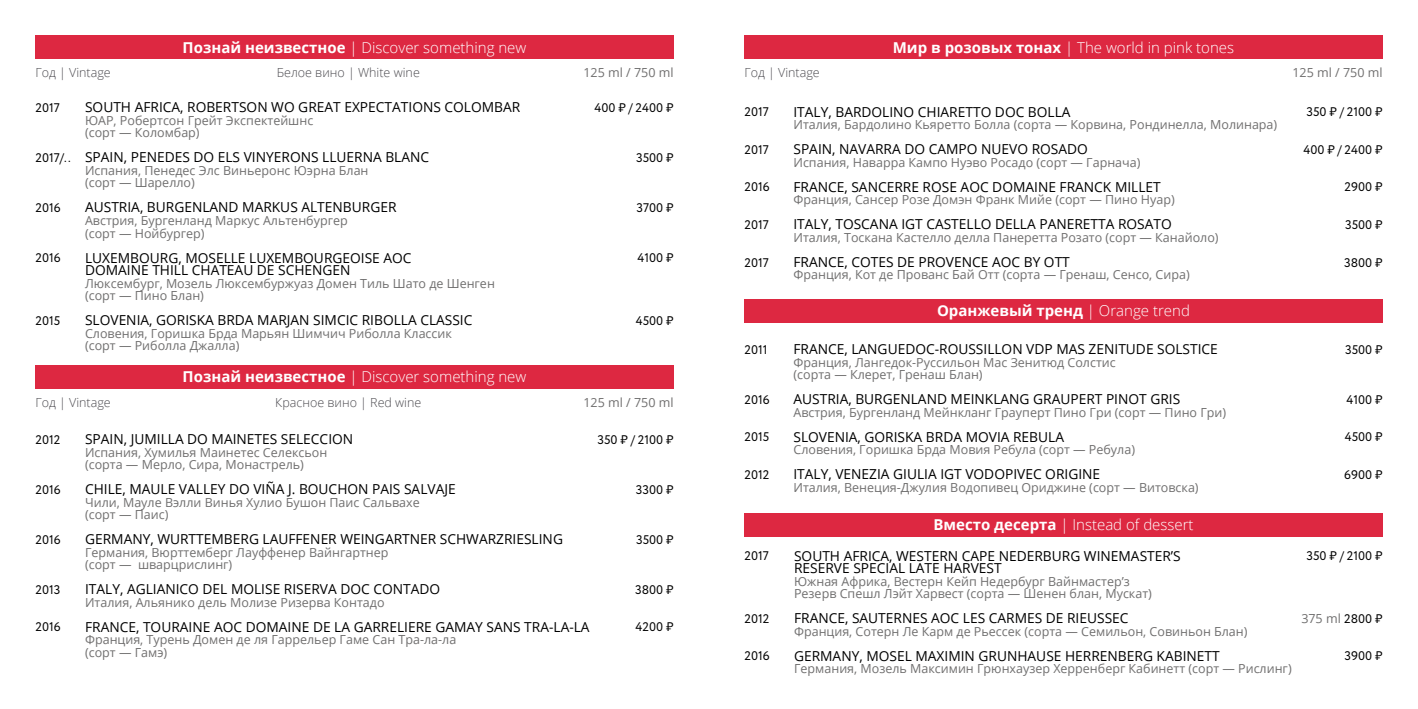
<style>
.page{position:relative;width:1418px;height:709px;background:#fff}
.page>*{position:absolute;margin:0;border:0;box-sizing:border-box;transform-origin:0 0}
.t1{font:300 15px "Open Sans";color:#fff}
.t2{font:700 15px "Open Sans";color:#fff}
.t3{font:13.75px/12.5px "Open Sans";color:#000}
.t4{font:12.5px/12.5px "Open Sans";color:#706f6f}
.t5{font:12.5px "Circe";color:#000}
.t6{font:300 12.5px "Open Sans";color:#4b4a4f}
.s1{font-weight:700}
.s2{font-weight:300}
.s3{font-family:"Circe";color:#000}
</style>
<div class="page">
<div style="left:35px;top:35px;width:638px;height:24px;background:#dd2841"></div>
<div style="left:35px;top:365px;width:638px;height:23px;background:#dd2841"></div>
<div style="left:744px;top:513px;width:638px;height:23px;background:#dd2841"></div>
<div style="left:744px;top:35px;width:638px;height:24px;background:#dd2841"></div>
<div style="left:744px;top:299px;width:638px;height:23px;background:#dd2841"></div>
<p class="t1" style="left:183px;top:37px;width:345px"><span class="s1">Познай неизвестное</span> | Discover something new</p>
<p class="t6" style="left:35px;top:64px;width:77px">Год | Vintage</p>
<p class="t6" style="left:277px;top:64px;width:145px">Белое вино | White wine</p>
<p class="t4" style="left:583px;top:66px;width:92px">125 ml / 750 ml</p>
<p class="t5" style="left:35px;top:99px;width:26px">2017</p>
<p class="t5" style="left:35px;top:149px;width:37px">2017/..</p>
<p class="t5" style="left:35px;top:199px;width:27px">2016</p>
<p class="t5" style="left:35px;top:249px;width:27px">2016</p>
<p class="t5" style="left:35px;top:312px;width:26px">2015</p>
<p class="t3" style="left:85px;top:101px;width:437px">SOUTH AFRICA, ROBERTSON WO GREAT EXPECTATIONS COLOMBAR</p>
<p class="t4" style="left:85px;top:114px;width:230px">ЮАР, Робертсон Грейт Экспектейшнс (сорт — Коломбар)</p>
<p class="t3" style="left:85px;top:151px;width:345px">SPAIN, PENEDES DO ELS VINYERONS LLUERNA BLANC</p>
<p class="t4" style="left:85px;top:164px;width:285px">Испания, Пенедес Элс Виньеронс Юэрна Блан (сорт — Шарелло)</p>
<p class="t3" style="left:85px;top:201px;width:313px">AUSTRIA, BURGENLAND MARKUS ALTENBURGER</p>
<p class="t4" style="left:85px;top:214px;width:264px">Австрия, Бургенланд Маркус Альтенбургер (сорт — Нойбургер)</p>
<p class="t3" style="left:85px;top:251px;width:328px">LUXEMBOURG, MOSELLE LUXEMBOURGEOISE AOC<br>DOMAINE THILL CHATEAU DE SCHENGEN</p>
<p class="t4" style="left:85px;top:276px;width:411px">Люксембург, Мозель Люксембуржуаз Домен Тиль Шато де Шенген (сорт — Пино Блан)</p>
<p class="t3" style="left:85px;top:313px;width:389px">SLOVENIA, GORISKA BRDA MARJAN SIMCIC RIBOLLA CLASSIC</p>
<p class="t4" style="left:85px;top:326px;width:368px">Словения, Горишка Брда Марьян Шимчич Риболла Классик (сорт — Риболла Джалла)</p>
<p class="t5" style="left:594px;top:99px;width:80px">400 ₷ / 2400 ₷</p>
<p class="t5" style="left:636px;top:149px;width:39px">3500 ₷</p>
<p class="t5" style="left:636px;top:199px;width:39px">3700 ₷</p>
<p class="t5" style="left:637px;top:249px;width:38px">4100 ₷</p>
<p class="t5" style="left:635px;top:312px;width:39px">4500 ₷</p>
<p class="t1" style="left:183px;top:367px;width:345px"><span class="s1">Познай неизвестное</span> | Discover something new</p>
<p class="t6" style="left:35px;top:394px;width:77px">Год | Vintage</p>
<p class="t6" style="left:275px;top:394px;width:148px">Красное вино | Red wine</p>
<p class="t4" style="left:583px;top:396px;width:92px">125 ml / 750 ml</p>
<p class="t5" style="left:35px;top:431px;width:26px">2012</p>
<p class="t5" style="left:35px;top:481px;width:27px">2016</p>
<p class="t5" style="left:35px;top:531px;width:27px">2016</p>
<p class="t5" style="left:35px;top:581px;width:27px">2013</p>
<p class="t5" style="left:35px;top:618px;width:27px">2016</p>
<p class="t3" style="left:85px;top:432px;width:270px">SPAIN, JUMILLA DO MAINETES SELECCION</p>
<p class="t4" style="left:85px;top:445px;width:244px">Испания, Хумилья Маинетес Селексьон (сорта — Мерло, Сира, Монастрель)</p>
<p class="t3" style="left:85px;top:482px;width:372px">CHILE, MAULE VALLEY DO VIÑA J. BOUCHON PAIS SALVAJE</p>
<p class="t4" style="left:85px;top:495px;width:336px">Чили, Мауле Вэлли Винья Хулио Бушон Паис Сальвахе (сорт — Паис)</p>
<p class="t3" style="left:85px;top:532px;width:479px">GERMANY, WURTTEMBERG LAUFFENER WEINGARTNER SCHWARZRIESLING</p>
<p class="t4" style="left:85px;top:545px;width:305px">Германия, Вюрттемберг Лауффенер Вайнгартнер (сорт — шварцрислинг)</p>
<p class="t3" style="left:85px;top:582px;width:356px">ITALY, AGLIANICO DEL MOLISE RISERVA DOC CONTADO</p>
<p class="t4" style="left:85px;top:595px;width:301px">Италия, Альянико дель Молизе Ризерва Контадо</p>
<p class="t3" style="left:85px;top:620px;width:506px">FRANCE, TOURAINE AOC DOMAINE DE LA GARRELIERE GAMAY SANS TRA-LA-LA</p>
<p class="t4" style="left:85px;top:633px;width:373px">Франция, Турень Домен де ля Гаррельер Гаме Сан Тра-ла-ла (сорт — Гамэ)</p>
<p class="t5" style="left:597px;top:431px;width:78px">350 ₷ / 2100 ₷</p>
<p class="t5" style="left:636px;top:481px;width:39px">3300 ₷</p>
<p class="t5" style="left:636px;top:531px;width:39px">3500 ₷</p>
<p class="t5" style="left:635px;top:581px;width:40px">3800 ₷</p>
<p class="t5" style="left:635px;top:618px;width:39px">4200 ₷</p>
<p class="t1" style="left:892px;top:37px;width:343px"><span class="s1">Мир в розовых тонах</span> | The world in pink tones</p>
<p class="t6" style="left:744px;top:64px;width:77px">Год | Vintage</p>
<p class="t4" style="left:1292px;top:66px;width:92px">125 ml / 750 ml</p>
<p class="t5" style="left:744px;top:104px;width:26px">2017</p>
<p class="t5" style="left:744px;top:141px;width:26px">2017</p>
<p class="t5" style="left:744px;top:179px;width:27px">2016</p>
<p class="t5" style="left:744px;top:216px;width:26px">2017</p>
<p class="t5" style="left:744px;top:254px;width:26px">2017</p>
<p class="t5" style="left:744px;top:341px;width:25px">2011</p>
<p class="t5" style="left:744px;top:391px;width:27px">2016</p>
<p class="t5" style="left:744px;top:428px;width:26px">2015</p>
<p class="t5" style="left:744px;top:466px;width:26px">2012</p>
<p class="t5" style="left:744px;top:547px;width:26px">2017</p>
<p class="t5" style="left:744px;top:610px;width:26px">2012</p>
<p class="t5" style="left:744px;top:647px;width:27px">2016</p>
<p class="t3" style="left:793px;top:105px;width:278px">ITALY, BARDOLINO CHIARETTO DOC BOLLA</p>
<p class="t4" style="left:793px;top:118px;width:485px">Италия, Бардолино Кьяретто Болла (сорта — Корвина, Рондинелла, Молинара)</p>
<p class="t3" style="left:793px;top:143px;width:296px">SPAIN, NAVARRA DO CAMPO NUEVO ROSADO</p>
<p class="t4" style="left:793px;top:156px;width:348px">Испания, Наварра Кампо Нуэво Росадо (сорт — Гарнача)</p>
<p class="t3" style="left:793px;top:180px;width:369px">FRANCE, SANCERRE ROSE AOC DOMAINE FRANCK MILLET</p>
<p class="t4" style="left:793px;top:193px;width:383px">Франция, Сансер Розе Домэн Франк Мийе (сорт — Пино Нуар)</p>
<p class="t3" style="left:793px;top:218px;width:380px">ITALY, TOSCANA IGT CASTELLO DELLA PANERETTA ROSATO</p>
<p class="t4" style="left:793px;top:231px;width:427px">Италия, Тоскана Кастелло делла Панеретта Розато (сорт — Канайоло)</p>
<p class="t3" style="left:793px;top:255px;width:278px">FRANCE, COTES DE PROVENCE AOC BY OTT</p>
<p class="t4" style="left:793px;top:268px;width:398px">Франция, Кот де Прованс Бай Отт (сорта — Гренаш, Сенсо, Сира)</p>
<p class="t2" style="left:937px;top:300px;width:254px">Оранжевый тренд <span class="s2">| Orange trend</span></p>
<p class="t3" style="left:793px;top:342px;width:426px">FRANCE, LANGUEDOC-ROUSSILLON VDP MAS ZENITUDE SOLSTICE</p>
<p class="t4" style="left:793px;top:355px;width:324px">Франция, Лангедок-Руссильон Мас Зенитюд Солстис (сорта — Клерет, Гренаш Блан)</p>
<p class="t3" style="left:793px;top:392px;width:388px">AUSTRIA, BURGENLAND MEINKLANG GRAUPERT PINOT GRIS</p>
<p class="t4" style="left:793px;top:405px;width:434px">Австрия, Бургенланд Мейнкланг Грауперт Пино Гри (сорт — Пино Гри)</p>
<p class="t3" style="left:793px;top:430px;width:272px">SLOVENIA, GORISKA BRDA MOVIA REBULA</p>
<p class="t4" style="left:793px;top:443px;width:343px">Словения, Горишка Брда Мовия Ребула (сорт — Ребула)</p>
<p class="t3" style="left:793px;top:467px;width:308px">ITALY, VENEZIA GIULIA IGT VODOPIVEC ORIGINE</p>
<p class="t4" style="left:793px;top:480px;width:407px">Италия, Венеция-Джулия Водопивец Ориджине (сорт — Витовска)</p>
<p class="t1" style="left:933px;top:515px;width:262px"><span class="s1">Вместо десерта</span> | Instead of dessert</p>
<p class="t3" style="left:794px;top:549px;width:388px">SOUTH AFRICA, WESTERN CAPE NEDERBURG WINEMASTER’S<br>RESERVE SPECIAL LATE HARVEST</p>
<p class="t4" style="left:794px;top:574px;width:359px">Южная Африка, Вестерн Кейп Недербург Вайнмастер’з<br>Резерв Спешл Лэйт Харвест (сорта — Шенен блан, Мускат)</p>
<p class="t3" style="left:794px;top:611px;width:336px">FRANCE, SAUTERNES AOC LES CARMES DE RIEUSSEC</p>
<p class="t4" style="left:794px;top:624px;width:455px">Франция, Сотерн Ле Карм де Рьессек (сорта — Семильон, Совиньон Блан)</p>
<p class="t3" style="left:794px;top:649px;width:427px">GERMANY, MOSEL MAXIMIN GRUNHAUSE HERRENBERG KABINETT</p>
<p class="t4" style="left:794px;top:662px;width:499px">Германия, Мозель Максимин Грюнхаузер Херренберг Кабинетт (сорт — Рислинг)</p>
<p class="t5" style="left:1306px;top:104px;width:78px">350 ₷ / 2100 ₷</p>
<p class="t5" style="left:1303px;top:141px;width:80px">400 ₷ / 2400 ₷</p>
<p class="t5" style="left:1344px;top:179px;width:39px">2900 ₷</p>
<p class="t5" style="left:1344px;top:216px;width:39px">3500 ₷</p>
<p class="t5" style="left:1343px;top:254px;width:40px">3800 ₷</p>
<p class="t5" style="left:1344px;top:341px;width:39px">3500 ₷</p>
<p class="t5" style="left:1346px;top:391px;width:38px">4100 ₷</p>
<p class="t5" style="left:1344px;top:428px;width:39px">4500 ₷</p>
<p class="t5" style="left:1344px;top:466px;width:40px">6900 ₷</p>
<p class="t5" style="left:1306px;top:547px;width:78px">350 ₷ / 2100 ₷</p>
<p class="t4" style="left:1301px;top:611px;width:83px">375 ml <span class="s3">2800 ₷</span></p>
<p class="t5" style="left:1344px;top:647px;width:39px">3900 ₷</p>
</div>
